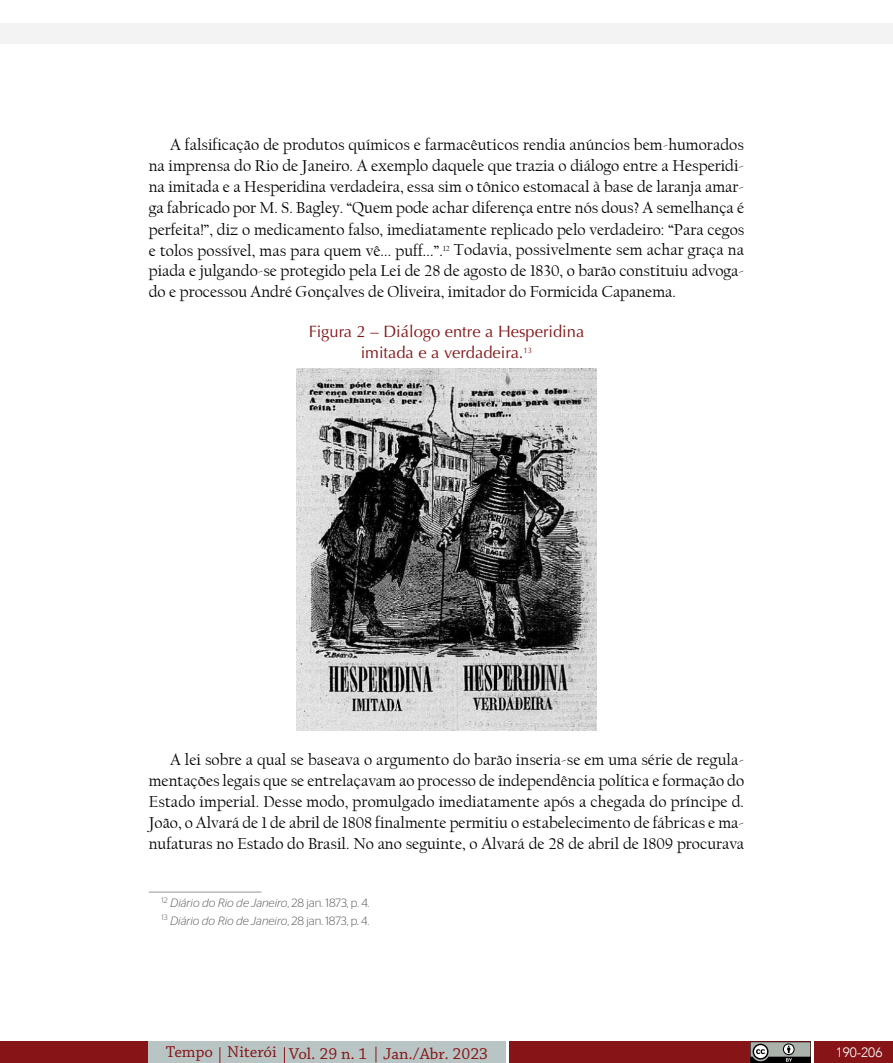
<style>
.page{position:relative;width:893px;height:1063px;background:#fff}
.page>*{position:absolute;margin:0;border:0;box-sizing:border-box;transform-origin:0 0}
.t1{font:16.5px/21px "Californian FB";color:#000;text-align:justify}
.t2{font:16.5px/21px "Optima";color:#871518;text-align:center}
.t3{font:16.5px "Chaparral Pro Capt";color:#871518}
.t4{font:300 13.5px "Avenir";color:#fff}
.t5{font:italic 300 12px/17.4px "Stag Sans Round";color:#58595b}
.s1{font-style:normal}
</style>
<div class="page">
<div style="left:0;top:23px;width:893px;height:20px;background:#f3f3f4"></div>
<div style="left:509px;top:1042px;width:301px;height:21px;background:#871518"></div>
<div style="left:0;top:1042px;width:149px;height:21px;background:#871518"></div>
<div style="left:149px;top:1042px;width:357px;height:21px;background:#b8c5c4"></div>
<div style="left:814px;top:1042px;width:79px;height:21px;background:#871518"></div>
<svg style="left:750px;top:1042px;width:61px;height:21px"></svg>
<svg style="left:220px;top:1047px;width:1px;height:16px"></svg>
<svg style="left:284px;top:1047px;width:1px;height:16px"></svg>
<svg style="left:376px;top:1047px;width:1px;height:15px"></svg>
<img style="left:297px;top:369px;width:299px;height:361px">
<hr style="left:149px;top:892px;width:112px;height:1px;background:#939598">
<p class="t1" style="left:149px;top:135px;width:597px;text-indent:21px">A falsificação de produtos químicos e farmacêuticos rendia anúncios bem-humorados na imprensa do Rio de Janeiro. A exemplo daquele que trazia o diálogo entre a Hesperidi&shy;na imitada e a Hesperidina verdadeira, essa sim o tônico estomacal à base de laranja amar&shy;ga fabricado por M. S. Bagley. “Quem pode achar diferença entre nós dous? A semelhança é perfeita!”, diz o medicamento falso, imediatamente replicado pelo verdadeiro: “Para cegos e tolos possível, mas para quem vê... puff...”.<sup>12</sup> Todavia, possivelmente sem achar graça na piada e julgando-se protegido pela Lei de 28 de agosto de 1830, o barão constituiu advoga&shy;do e processou André Gonçalves de Oliveira, imitador do Formicida Capanema.</p>
<p class="t2" style="left:309px;top:321px;width:277px">Figura 2 – Diálogo entre a Hesperidina imitada e a verdadeira.<sup>13</sup></p>
<p class="t1" style="left:149px;top:749px;width:597px;text-indent:21px">A lei sobre a qual se baseava o argumento do barão inseria-se em uma série de regula&shy;mentações legais que se entrelaçavam ao processo de independência política e formação do Estado imperial. Desse modo, promulgado imediatamente após a chegada do príncipe d.<br>João, o Alvará de 1 de abril de 1808 finalmente permitiu o estabelecimento de fábricas e ma&shy;nufaturas no Estado do Brasil. No ano seguinte, o Alvará de 28 de abril de 1809 procurava</p>
<p class="t5" style="left:162px;top:894px;width:209px"><sup>12</sup> Diário do Rio de Janeiro<span class="s1">, 28 jan. 1873, p. 4.<br></span><sup>13</sup> Diário do Rio de Janeiro<span class="s1">, 28 jan. 1873, p. 4.</span></p>
<p class="t3" style="left:166px;top:1044px;width:324px">Tempo Niterói Vol. 29 n. 1 Jan./Abr. 2023</p>
<p class="t4" style="left:836px;top:1044px;width:48px">190-206</p>
</div>
